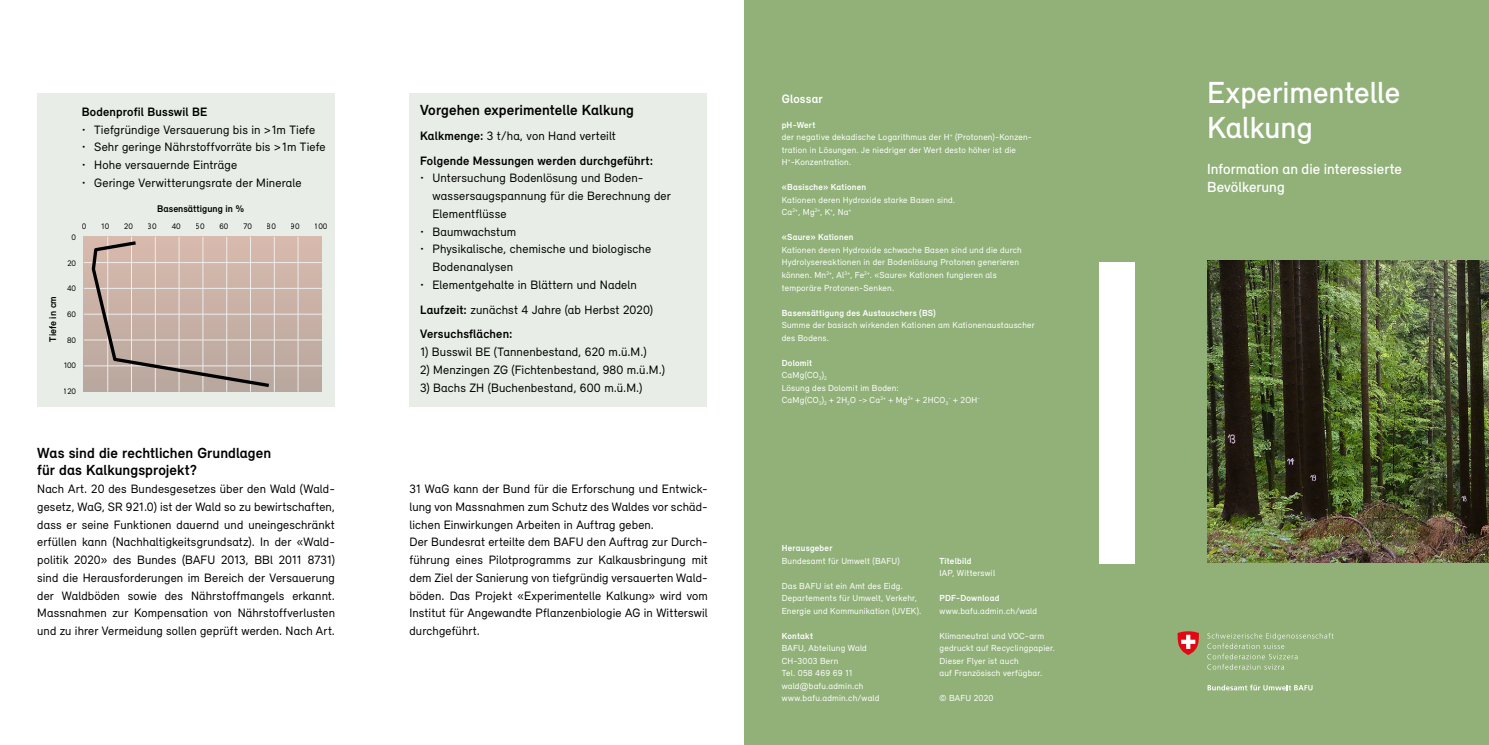
<style>
.page{position:relative;width:1489px;height:745px;background:#fff}
.page>*{position:absolute;margin:0;border:0;box-sizing:border-box;transform-origin:0 0}
.t1{font:500 31.25px/35.5px "Relevant";color:#fff}
.t2{font:700 15px/17.8px "Relevant";letter-spacing:.005em;color:#000}
.t3{font:500 15px/18px "Relevant";letter-spacing:.005em;color:#fff}
.t4{font:12.5px/17.8px "Relevant";letter-spacing:.01em;color:#000}
.t5{font:700 12.5px/24.8px "Relevant";letter-spacing:.015em;color:#000}
.t6{font:700 12.5px "Relevant";letter-spacing:.015em;color:#fff}
.t7{font:700 9.88px "Relevant";color:#010202}
.t8{font:9px/12.5px "Relevant";letter-spacing:.025em;color:#fff}
.t9{font:700 9px "Relevant";letter-spacing:.025em;color:#fff}
.t10{font:8.25px "Relevant";color:#020203}
.t11{font:8.25px "Relevant";color:#000}
.s1{font-weight:400}
.s2{font-weight:700}
</style>
<div class="page">
<div style="left:744px;top:0;width:744px;height:744px;background:#91b179"></div>
<img style="left:1207px;top:260px;width:281px;height:301px">
<div style="left:1098px;top:262px;width:36px;height:301px;background:#fff"></div>
<div style="left:409px;top:93px;width:298px;height:313px;background:#e8eee7"></div>
<div style="left:37px;top:93px;width:298px;height:313px;background:#e8eee7"></div>
<div style="left:84px;top:236px;width:238px;height:155px;background:linear-gradient(to bottom,#d8baac,#baa9a0)"></div>
<hr style="left:84px;top:262px;width:238px;height:1px;background:#ededed">
<hr style="left:84px;top:288px;width:238px;height:1px;background:#ededed">
<hr style="left:84px;top:314px;width:238px;height:1px;background:#ededed">
<hr style="left:84px;top:339px;width:238px;height:1px;background:#ededed">
<hr style="left:84px;top:365px;width:238px;height:1px;background:#ededed">
<hr style="left:107px;top:236px;width:1px;height:155px;background:#ededed">
<hr style="left:131px;top:236px;width:1px;height:155px;background:#ededed">
<hr style="left:155px;top:236px;width:1px;height:155px;background:#ededed">
<hr style="left:179px;top:236px;width:1px;height:155px;background:#ededed">
<hr style="left:203px;top:236px;width:1px;height:155px;background:#ededed">
<hr style="left:226px;top:236px;width:1px;height:155px;background:#ededed">
<hr style="left:250px;top:236px;width:1px;height:155px;background:#ededed">
<hr style="left:274px;top:236px;width:1px;height:155px;background:#ededed">
<hr style="left:298px;top:236px;width:1px;height:155px;background:#ededed">
<svg style="left:90px;top:239px;width:181px;height:150px;background:#c3aea3"></svg>
<svg style="left:1207px;top:632px;width:126px;height:37px"></svg>
<svg style="left:1207px;top:684px;width:105px;height:6px"></svg>
<svg style="left:1177px;top:631px;width:22px;height:23px"></svg>
<p class="t5" style="left:82px;top:99px;width:127px">Bodenprofil Busswil BE</p>
<p class="t4" style="left:82px;top:120px;width:235px">• Tiefgründige Versauerung bis in &gt;1m Tiefe</p>
<p class="t4" style="left:82px;top:138px;width:245px">• Sehr geringe Nährstoffvorräte bis &gt;1m Tiefe</p>
<p class="t4" style="left:82px;top:156px;width:157px">• Hohe versauernde Einträge</p>
<p class="t4" style="left:82px;top:173px;width:221px">• Geringe Verwitterungsrate der Minerale</p>
<p class="t7" style="left:157px;top:203px;width:88px">Basensättigung in %</p>
<p class="t10" style="left:82px;top:221px;width:6px">0</p>
<p class="t10" style="left:101px;top:221px;width:10px">10</p>
<p class="t10" style="left:124px;top:221px;width:10px">20</p>
<p class="t10" style="left:148px;top:221px;width:10px">30</p>
<p class="t10" style="left:172px;top:221px;width:11px">40</p>
<p class="t10" style="left:196px;top:221px;width:10px">50</p>
<p class="t10" style="left:219px;top:221px;width:10px">60</p>
<p class="t10" style="left:243px;top:221px;width:10px">70</p>
<p class="t10" style="left:267px;top:221px;width:10px">80</p>
<p class="t10" style="left:291px;top:221px;width:10px">90</p>
<p class="t11" style="left:315px;top:221px;width:14px">100</p>
<p class="t10" style="left:72px;top:232px;width:6px">0</p>
<p class="t10" style="left:67px;top:258px;width:10px">20</p>
<p class="t10" style="left:67px;top:283px;width:11px">40</p>
<p class="t10" style="left:67px;top:309px;width:10px">60</p>
<p class="t10" style="left:67px;top:335px;width:10px">80</p>
<p class="t10" style="left:63px;top:360px;width:14px">100</p>
<p class="t10" style="left:64px;top:386px;width:14px">120</p>
<p class="t7" style="left:47px;top:341px;width:47px;rotate:-90deg">Tiefe in cm</p>
<p class="t2" style="left:37px;top:443px;width:235px">Was sind die rechtlichen Grundlagen für das Kalkungsprojekt?</p>
<p class="t4" style="left:37px;top:479px;width:299px;text-align:justify">Nach Art. 20 des Bundesgesetzes ü ber den Wald (Wald&shy;gesetz, WaG, SR 921.0) ist der Wald so zu bewirtschaften, dass er seine Funktionen dauernd und uneingeschränkt erfü llen kann (Nachhaltigkeitsgrundsatz). In der «Wald&shy;politik 2020» des Bundes (BAFU 2013, BBl 2011 8731) sind die Herausforderungen im Bereich der Versauerung der Waldböden sowie des Nährstoffmangels erkannt.<br>Massnahmen zur Kompensation von Nährstoffverlusten und zu ihrer Vermeidung sollen geprüft werden. Nach Art.</p>
<p class="t2" style="left:420px;top:101px;width:215px">Vorgehen experimentelle Kalkung</p>
<p class="t5" style="left:420px;top:123px;width:234px">Kalkmenge: <span class="s1">3 t/ha, von Hand verteilt<br></span>Folgende Messungen werden durchgeführt:</p>
<p class="t4" style="left:432px;top:169px;width:240px;text-indent:-12px">• Untersuchung Bodenlösung und Boden&shy;wassersaugspannung für die Berechnung der<br>Elementflüsse</p>
<p class="t4" style="left:420px;top:222px;width:98px">• Baumwachstum</p>
<p class="t4" style="left:432px;top:240px;width:220px;text-indent:-12px">• Physikalische, chemische und biologische<br>Bodenanalysen</p>
<p class="t4" style="left:420px;top:272px;width:234px;line-height:24.8px">• Elementgehalte in Blättern und Nadeln<br><span class="s2">Laufzeit:</span> zunächst 4 Jahre (ab Herbst 2020)<br><span class="s2">Versuchsflächen:</span></p>
<p class="t4" style="left:420px;top:343px;width:228px">1) Busswil BE (Tannenbestand, 620 m.ü.M.)</p>
<p class="t4" style="left:420px;top:360px;width:246px">2) Menzingen ZG (Fichtenbestand, 980 m.ü.M.)</p>
<p class="t4" style="left:420px;top:378px;width:224px">3) Bachs ZH (Buchenbestand, 600 m.ü.M.)</p>
<p class="t4" style="left:409px;top:479px;width:300px">31 WaG kann der Bund fü r die Erforschung und Entwick&shy;lung von Massnahmen zum Schutz des Waldes vor schäd&shy;lichen Einwirkungen Arbeiten in Auftrag geben.<br>Der Bundesrat erteilte dem BAFU den Auftrag zur Durch&shy;fü hrung eines Pilotprogramms zur Kalkausbringung mit dem Ziel der Sanierung von tiefgrü ndig versauerten Wald&shy;böden. Das Projekt «Experimentelle Kalkung» wird vom Institut fü r Angewandte Pflanzenbiologie AG in Witterswil durchgefü hrt.</p>
<p class="t6" style="left:781px;top:91px;width:42px">Glossar</p>
<p class="t8" style="left:781px;top:118px;width:252px"><span class="s2">pH-Wert<br></span>der negative dekadische Logarithmus der H<sup>+</sup> (Protonen)-Konzen&shy;tration in Lösungen. Je niedriger der Wert desto höher ist die H<sup>+</sup>-Konzentration.</p>
<p class="t9" style="left:781px;top:182px;width:86px">«Basische» Kationen</p>
<p class="t8" style="left:781px;top:193px;width:175px">Kationen deren Hydroxide starke Basen sind.<br>Ca<sup>2+</sup>, Mg<sup>2+</sup>, K<sup>+</sup>, Na<sup>+</sup></p>
<p class="t9" style="left:781px;top:232px;width:73px">«Saure» Kationen</p>
<p class="t8" style="left:781px;top:243px;width:242px">Kationen deren Hydroxide schwache Basen sind und die durch Hydrolysereaktionen in der Bodenlösung Protonen generieren können. Mn<sup>2+</sup>, Al<sup>3+</sup>, Fe<sup>2+</sup>. «Saure» Kationen fungieren als temporäre Protonen-Senken.</p>
<p class="t9" style="left:781px;top:307px;width:156px">Basensättigung des Austauschers (BS)</p>
<p class="t8" style="left:781px;top:318px;width:254px">Summe der basisch wirkenden Kationen am Kationenaustauscher des Bodens.</p>
<p class="t8" style="left:781px;top:356px;width:199px"><span class="s2">Dolomit<br></span>CaMg(CO<sub>3</sub>)<sub>2<br></sub>Lösung des Dolomit im Boden:<br>CaMg(CO<sub>3</sub>)<sub>2</sub> + 2H<sub>2</sub>O -&gt; Ca<sup>2+</sup> + Mg<sup>2+</sup> + 2HCO<sub>3</sub><sup>-</sup> + 2OH<sup>-</sup></p>
<p class="t9" style="left:781px;top:542px;width:52px">Herausgeber</p>
<p class="t8" style="left:781px;top:554px;width:119px">Bundesamt für Umwelt (BAFU)</p>
<p class="t8" style="left:781px;top:579px;width:141px">Das BAFU ist ein Amt des Eidg.<br>Departements für Umwelt, Verkehr,<br>Energie und Kommunikation (UVEK).</p>
<p class="t9" style="left:781px;top:630px;width:33px">Kontakt</p>
<p class="t8" style="left:781px;top:641px;width:99px">BAFU, Abteilung Wald<br>CH-3003 Bern<br>Tel. 058 469 69 11 wald@bafu.admin.ch www.bafu.admin.ch/wald</p>
<p class="t9" style="left:939px;top:555px;width:34px">Titelbild</p>
<p class="t8" style="left:939px;top:566px;width:57px">IAP, Witterswil</p>
<p class="t9" style="left:939px;top:592px;width:61px">PDF-Download</p>
<p class="t8" style="left:939px;top:603px;width:99px">www.bafu.admin.ch/wald</p>
<p class="t8" style="left:939px;top:628px;width:117px">Klimaneutral und VOC-arm gedruckt auf Recyclingpapier.<br>Dieser Flyer ist auch<br>auf Französisch verfügbar.</p>
<p class="t8" style="left:939px;top:691px;width:55px">© BAFU 2020</p>
<h1 class="t1" style="left:1207px;top:74px;width:194px">Experimentelle<br>Kalkung</h1>
<p class="t3" style="left:1207px;top:159px;width:196px">Information an die interessierte<br>Bevölkerung</p>
</div>
